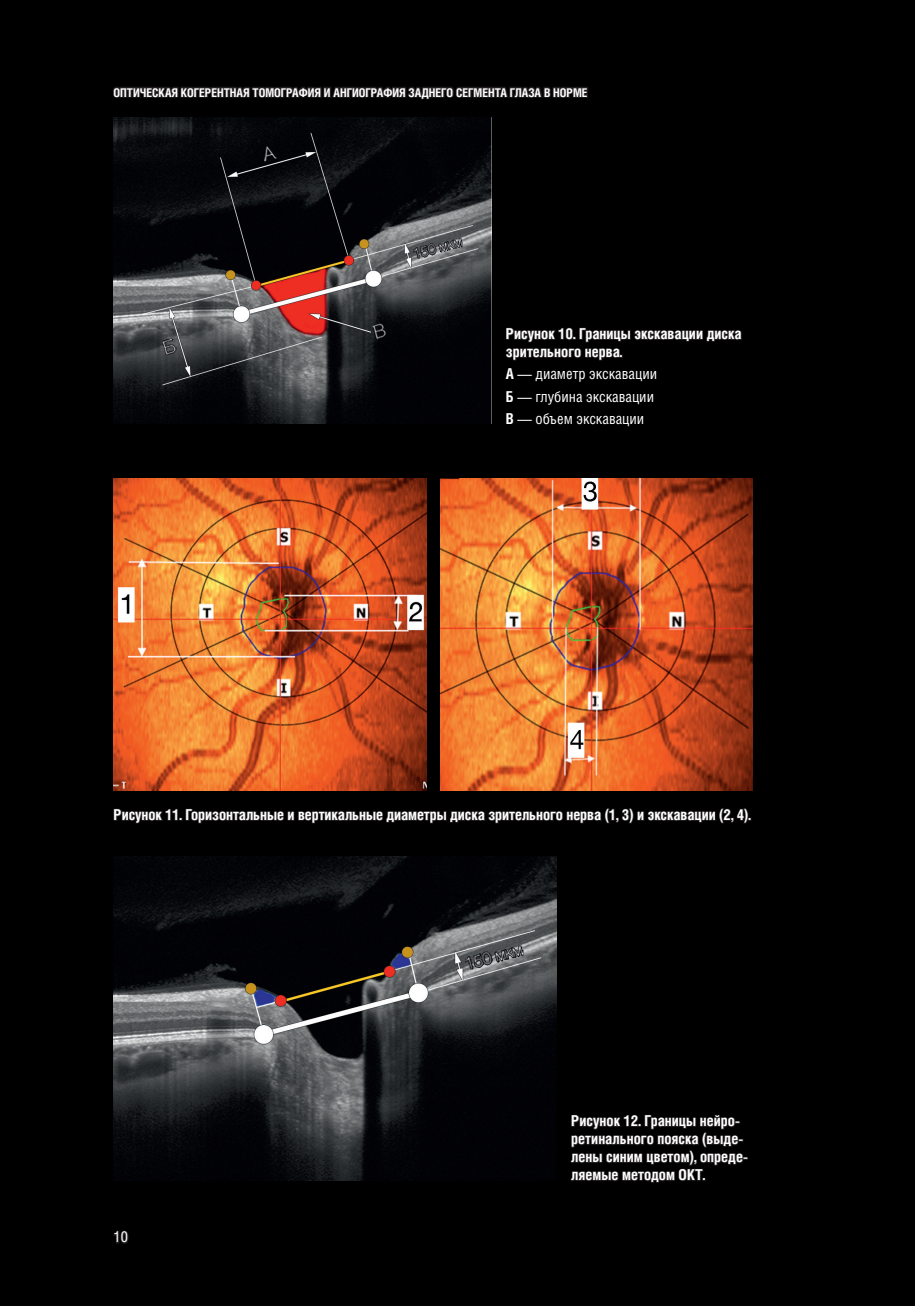
<style>
.page{position:relative;width:915px;height:1306px;background:#fff}
.page>*{position:absolute;margin:0;border:0;box-sizing:border-box;transform-origin:0 0}
.t1{font:700 15px/18px "Helios Cond C";color:#fff}
.t2{font:15px/22.2px "Helios Cond C";color:#fff}
.t3{font:700 12px "Helios Cond C";color:#fff}
.s1{font-weight:700}
</style>
<div class="page">
<div style="left:0;top:0;width:914px;height:1305px;background:#000001"></div>
<svg style="left:113px;top:1230px;width:16px;height:14px"></svg>
<svg style="left:113px;top:86px;width:475px;height:14px"></svg>
<img style="left:114px;top:118px;width:377px;height:306px">
<svg style="left:506px;top:327px;width:236px;height:34px"></svg>
<img style="left:440px;top:478px;width:312px;height:312px">
<img style="left:114px;top:478px;width:312px;height:312px">
<svg style="left:113px;top:808px;width:638px;height:16px"></svg>
<img style="left:114px;top:856px;width:442px;height:324px">
<svg style="left:571px;top:1115px;width:176px;height:68px"></svg>
<p class="t3" style="left:114px;top:85px;width:475px">ОПТИЧЕСКАЯ КОГЕРЕНТНАЯ ТОМОГРАФИЯ И АНГИОГРАФИЯ ЗАДНЕГО СЕГМЕНТА ГЛАЗА В НОРМЕ</p>
<p class="t1" style="left:505px;top:324px;width:237px">Рисунок 10. Границы экскавации диска зрительного нерва.</p>
<p class="t2" style="left:505px;top:363px;width:153px"><span class="s1">А</span> — диаметр экскавации<br><span class="s1">Б</span> — глубина экскавации<br><span class="s1">В</span> — объем экскавации</p>
<p class="t1" style="left:114px;top:805px;width:638px">Рисунок 11. Горизонтальные и вертикальные диаметры диска зрительного нерва (1, 3) и экскавации (2, 4).</p>
<p class="t2" style="left:114px;top:1225px;width:16px">10</p>
<p class="t1" style="left:571px;top:1111px;width:178px">Рисунок 12. Границы нейро&shy;ретинального пояска (выде&shy;лены синим цветом), опреде&shy;ляемые методом ОКТ.</p>
</div>
